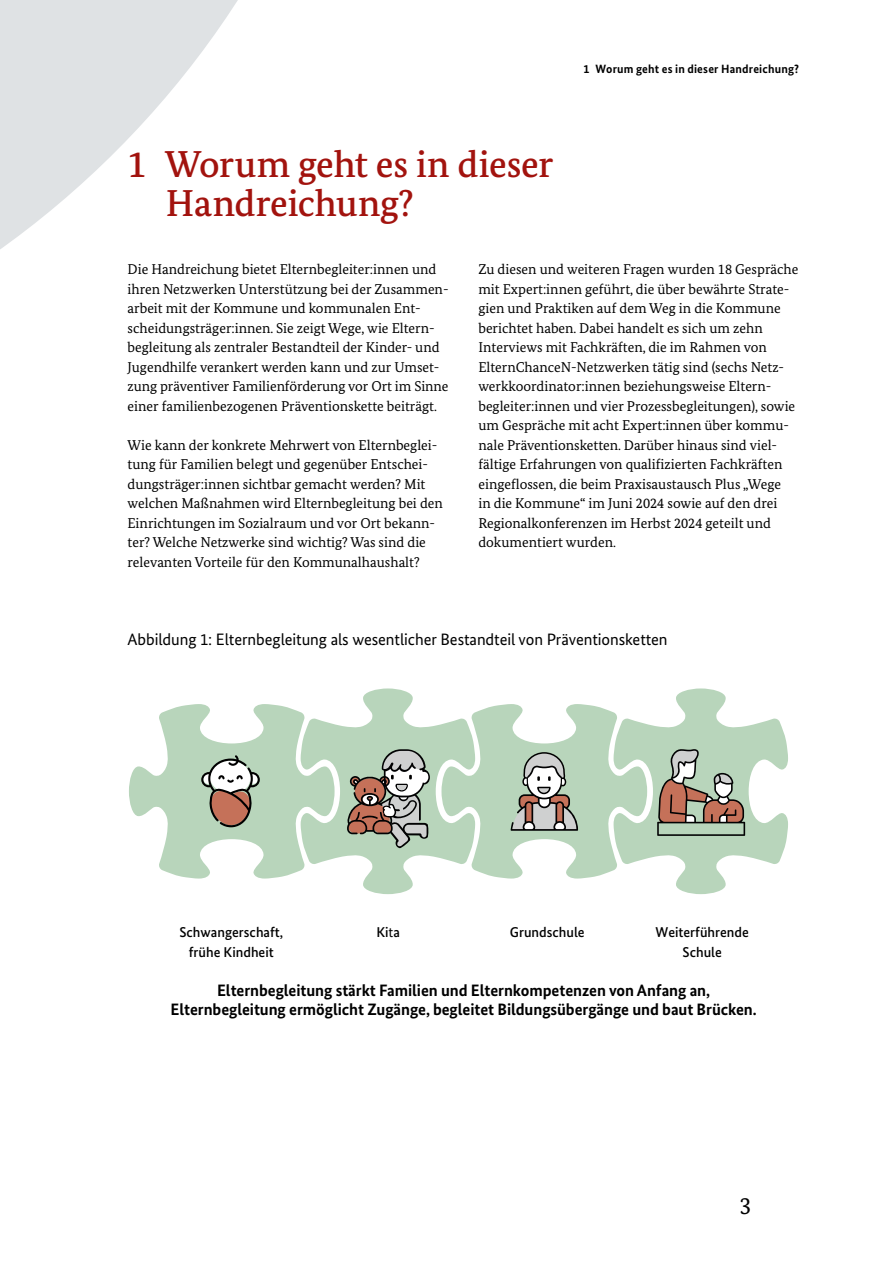
<style>
.page{position:relative;width:893px;height:1263px;background:#fff}
.page>*{position:absolute;margin:0;border:0;box-sizing:border-box;transform-origin:0 0}
.HL_HL1_Rot{font:500 37.5px/39px "Bundes Serif";letter-spacing:-.005em;color:#a2130e}
.t1{font:24px "Bundes Serif";color:#000}
.t2{font:700 16.5px/19.5px "Bundes Sans";letter-spacing:-.005em;color:#000;text-align:center}
.t3{font:16.5px "Bundes Sans";letter-spacing:-.005em;color:#000}
.IS_Bodycopy{font:14.25px/19.5px "Bundes Serif";color:#000}
.t4{font:500 14.25px/19.5px "Bundes Sans";color:#000;text-align:center}
.t5{font:700 12px "Bundes Sans";letter-spacing:.015em;color:#000}
.s1{font-weight:400}
</style>
<div class="page">
<svg style="left:0;top:0;width:238px;height:249px;fill:#dfe2e4"></svg>
<svg style="left:129px;top:688px;width:659px;height:206px"></svg>
<h1 class="HL_HL1_Rot" style="left:166px;top:144px;width:389px;text-indent:-38px">1 Worum geht es in dieser<br>Handreichung?</h1>
<p class="t5" style="left:584px;top:62px;width:217px">1 Worum geht es in dieser Handreichung?</p>
<p class="IS_Bodycopy" style="left:128px;top:259px;width:323px">Die Handreichung bietet Elternbegleiter:innen und ihren Netzwerken Unterstützung bei der Zusammen&shy;arbeit mit der Kommune und kommunalen Ent&shy;scheidungsträger:innen. Sie zeigt Wege, wie Eltern&shy;begleitung als zentraler Bestandteil der Kinder- und Jugendhilfe verankert werden kann und zur Umset&shy;zung präventiver Familienförderung vor Ort im Sinne einer familienbezogenen Präventionskette beiträgt.</p>
<p class="IS_Bodycopy" style="left:128px;top:435px;width:317px">Wie kann der konkrete Mehrwert von Elternbeglei&shy;tung für Familien belegt und gegenüber Entschei&shy;dungsträger:innen sichtbar gemacht werden? Mit welchen Maßnahmen wird Elternbegleitung bei den Einrichtungen im Sozialraum und vor Ort bekann&shy;ter? Welche Netzwerke sind wichtig? Was sind die relevanten Vorteile für den Kommunalhaushalt?</p>
<p class="IS_Bodycopy" style="left:478px;top:259px;width:322px">Zu diesen und weiteren Fragen wurden 18 Gespräche mit Expert:innen geführt, die über bewährte Strate&shy;gien und Praktiken auf dem Weg in die Kommune berichtet haben. Dabei handelt es sich um zehn Interviews mit Fachkräften, die im Rahmen von ElternChanceN-Netzwerken tätig sind (sechs Netz&shy;werkkoordinator:innen beziehungsweise Eltern&shy;begleiter:innen und vier Prozessbegleitungen), sowie um Gespräche mit acht Expert:innen über kommu&shy;nale Präventionsketten. Darüber hinaus sind viel&shy;fältige Erfahrungen von qualifizierten Fachkräften eingeflossen, die beim Praxisaustausch Plus „Wege<br>in die Kommune“ im Juni 2024 sowie auf den drei Regionalkonferenzen im Herbst 2024 geteilt und dokumentiert wurden.</p>
<p class="t3" style="left:128px;top:630px;width:542px">Abbildung 1: Elternbegleitung als wesentlicher Bestandteil von Präventionsketten</p>
<p class="t4" style="left:179px;top:922px;width:105px">Schwangerschaft, frühe Kindheit</p>
<p class="t4" style="left:376px;top:922px;width:25px">Ki<span class="s1">t</span>a</p>
<p class="t4" style="left:510px;top:922px;width:76px">Grundschule</p>
<p class="t4" style="left:655px;top:922px;width:95px">Weiterführende<br>Schule</p>
<p class="t2" style="left:171px;top:980px;width:588px">Elternbegleitung stärkt Familien und Elternkompetenzen von Anfang an,<br>Elternbegleitung ermöglicht Zugänge, begleitet Bildungsübergänge und baut Brücken.</p>
<h2 class="t1" style="left:739px;top:1191px;width:13px">3</h2>
</div>
